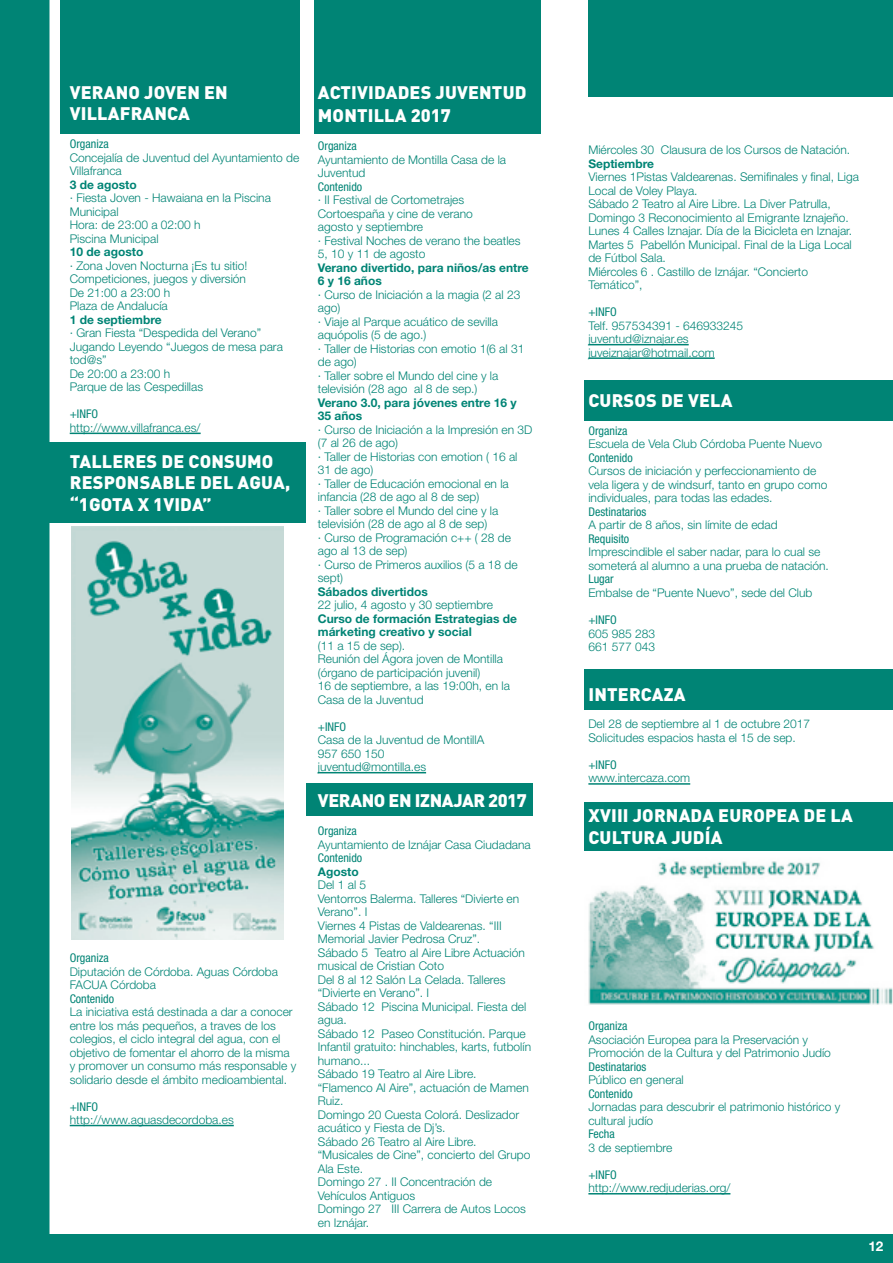
<style>
.page{position:relative;width:893px;height:1263px;background:#fff}
.page>*{position:absolute;margin:0;border:0;box-sizing:border-box;transform-origin:0 0}
.t1{font:900 18px/21.6px "DIN Pro";letter-spacing:.01em;color:#fff}
.t2{font:900 18px "DIN Pro";letter-spacing:-.02em;color:#fff}
.t3{font:700 13.5px "Helvetica Neue LT Std";color:#fff}
.t4{font:300 12px/13.5px "Helvetica Neue LT Std";color:#008475}
.t5{font:700 12px/13.5px "Helvetica Neue LT Std";color:#008475}
.t6{font:condensed 12px "Helvetica Neue LT Std";color:#008475}
</style>
<div class="page">
<div style="left:0;top:1235px;width:893px;height:28px;background:#008475"></div>
<div style="left:584px;top:802px;width:309px;height:48px;background:#008475"></div>
<div style="left:584px;top:669px;width:309px;height:40px;background:#008475"></div>
<div style="left:584px;top:380px;width:309px;height:41px;background:#008475"></div>
<div style="left:306px;top:783px;width:227px;height:32px;background:#008475"></div>
<div style="left:314px;top:0;width:226px;height:133px;background:#008475"></div>
<div style="left:0;top:442px;width:306px;height:80px;background:#008475"></div>
<div style="left:61px;top:0;width:239px;height:133px;background:#008475"></div>
<hr style="left:70px;top:433px;width:131px;height:1px;background:#008475">
<hr style="left:70px;top:1125px;width:164px;height:1px;background:#008475">
<hr style="left:318px;top:772px;width:108px;height:1px;background:#008475">
<hr style="left:588px;top:344px;width:101px;height:1px;background:#008475">
<hr style="left:588px;top:357px;width:127px;height:2px;background:#008475">
<hr style="left:588px;top:783px;width:102px;height:2px;background:#008475">
<hr style="left:588px;top:1193px;width:142px;height:1px;background:#008475">
<img style="left:71px;top:527px;width:213px;height:412px">
<img style="left:588px;top:861px;width:305px;height:144px">
<div style="left:588px;top:0;width:305px;height:96px;background:#008475"></div>
<div style="left:0;top:0;width:50px;height:1235px;background:#008475"></div>
<h1 class="t1" style="left:70px;top:81px;width:160px">VERANO JOVEN EN<br>VILLAFRANCA</h1>
<p class="t6" style="left:70px;top:137px;width:41px">Organiza</p>
<p class="t4" style="left:70px;top:151px;width:231px">Concejalía de Juventud del Ayuntamiento de<br>Villafranca</p>
<p class="t5" style="left:70px;top:177px;width:69px">3 de agosto</p>
<p class="t4" style="left:70px;top:191px;width:203px">· Fiesta Joven - Hawaiana en la Piscina<br>Municipal<br>Hora: de 23:00 a 02:00 h<br>Piscina Municipal</p>
<p class="t5" style="left:70px;top:245px;width:75px">10 de agosto</p>
<p class="t4" style="left:70px;top:259px;width:179px">· Zona Joven Nocturna ¡Es tu sitio!<br>Competiciones, juegos y diversión<br>De 21:00 a 23:00 h<br>Plaza de Andalucía</p>
<p class="t5" style="left:70px;top:312px;width:93px">1 de septiembre</p>
<p class="t4" style="left:70px;top:326px;width:215px">· Gran Fiesta “Despedida del Verano”<br>Jugando Leyendo “Juegos de mesa para tod@s”<br>De 20:00 a 23:00 h<br>Parque de las Cespedillas</p>
<p class="t6" style="left:70px;top:407px;width:30px">+INFO</p>
<p class="t4" style="left:70px;top:421px;width:132px">http://www.villafranca.es/</p>
<h1 class="t1" style="left:70px;top:450px;width:222px">TALLERES DE CONSUMO<br>RESPONSABLE DEL AGUA, “1GOTA X 1VIDA”</h1>
<p class="t6" style="left:70px;top:951px;width:41px">Organiza</p>
<p class="t4" style="left:70px;top:964px;width:210px">Diputación de Córdoba. Aguas Córdoba<br>FACUA Córdoba</p>
<p class="t6" style="left:70px;top:991px;width:46px">Contenido</p>
<p class="t4" style="left:70px;top:1005px;width:228px">La iniciativa está destinada a dar a conocer entre los más pequeños, a traves de los colegios, el ciclo integral del agua, con el objetivo de fomentar el ahorro de la misma y promover un consumo más responsable y solidario desde el ámbito medioambiental.</p>
<p class="t6" style="left:70px;top:1099px;width:30px">+INFO</p>
<p class="t4" style="left:70px;top:1113px;width:166px">http://www.aguasdecordoba.es</p>
<h1 class="t1" style="left:318px;top:80px;width:210px;line-height:23.4px">ACTIVIDADES JUVENTUD<br>MONTILLA 2017</h1>
<p class="t6" style="left:318px;top:139px;width:41px">Organiza</p>
<p class="t4" style="left:318px;top:152px;width:190px">Ayuntamiento de Montilla Casa de la<br>Juventud</p>
<p class="t6" style="left:318px;top:179px;width:46px">Contenido</p>
<p class="t4" style="left:318px;top:193px;width:204px">· II Festival de Cortometrajes<br>Cortoespaña y cine de verano<br>agosto y septiembre<br>· Festival Noches de verano the beatles<br>5, 10 y 11 de agosto</p>
<p class="t5" style="left:318px;top:260px;width:212px">Verano divertido, para niños/as entre<br>6 y 16 años</p>
<p class="t4" style="left:318px;top:287px;width:208px">· Curso de Iniciación a la magia (2 al 23 ago)<br>· Viaje al Parque acuático de sevilla aquópolis (5 de ago.)<br>· Taller de Historias con emotio 1(6 al 31 de ago)<br>· Taller sobre el Mundo del cine y la televisión (28 ago al 8 de sep.)</p>
<p class="t5" style="left:318px;top:395px;width:200px">Verano 3.0, para jóvenes entre 16 y<br>35 años</p>
<p class="t4" style="left:318px;top:422px;width:216px">· Curso de Iniciación a la Impresión en 3D (7 al 26 de ago)<br>· Taller de Historias con emotion ( 16 al<br>31 de ago)<br>· Taller de Educación emocional en la infancia (28 de ago al 8 de sep)<br>· Taller sobre el Mundo del cine y la televisión (28 de ago al 8 de sep)<br>· Curso de Programación c++ ( 28 de ago al 13 de sep)<br>· Curso de Primeros auxilios (5 a 18 de sept)</p>
<p class="t5" style="left:318px;top:584px;width:111px">Sábados divertidos</p>
<p class="t4" style="left:318px;top:598px;width:177px">22 julio, 4 agosto y 30 septiembre</p>
<p class="t5" style="left:318px;top:611px;width:201px">Curso de formación Estrategias de márketing creativo y social</p>
<p class="t4" style="left:318px;top:638px;width:194px">(11 a 15 de sep).<br>Reunión del Ágora joven de Montilla (órgano de participación juvenil)<br>16 de septiembre, a las 19:00h, en la<br>Casa de la Juventud</p>
<p class="t6" style="left:318px;top:719px;width:30px">+INFO</p>
<p class="t4" style="left:318px;top:733px;width:168px">Casa de la Juventud de MontillA<br>957 650 150 juventud@montilla.es</p>
<h1 class="t2" style="left:318px;top:789px;width:210px">VERANO EN IZNAJAR 2017</h1>
<p class="t6" style="left:318px;top:824px;width:41px">Organiza</p>
<p class="t4" style="left:318px;top:838px;width:214px">Ayuntamiento de Iznájar Casa Ciudadana</p>
<p class="t6" style="left:318px;top:851px;width:46px">Contenido</p>
<p class="t5" style="left:318px;top:864px;width:42px">Agosto</p>
<p class="t4" style="left:318px;top:878px;width:215px">Del 1 al 5<br>Ventorros Balerma. Talleres “Divierte en<br>Verano”. I<br>Viernes 4 Pistas de Valdearenas. “III<br>Memorial Javier Pedrosa Cruz”.<br>Sábado 5 Teatro al Aire Libre Actuación musical de Cristian Coto<br>Del 8 al 12 Salón La Celada. Talleres “Divierte en Verano”. I<br>Sábado 12 Piscina Municipal. Fiesta del agua.<br>Sábado 12 Paseo Constitución. Parque<br>Infantil gratuito: hinchables, karts, futbolín humano...<br>Sábado 19 Teatro al Aire Libre. “Flamenco Al Aire”, actuación de Mamen<br>Ruiz.<br>Domingo 20 Cuesta Colorá. Deslizador acuático y Fiesta de Dj’s.<br>Sábado 26 Teatro al Aire Libre. “Musicales de Cine”, concierto del Grupo<br>Ala Este.<br>Domingo 27 . II Concentración de<br>Vehículos Antiguos<br>Domingo 27 III Carrera de Autos Locos en Iznájar.</p>
<p class="t4" style="left:588px;top:143px;width:263px">Miércoles 30 Clausura de los Cursos de Natación.</p>
<p class="t5" style="left:588px;top:156px;width:67px">Septiembre</p>
<p class="t4" style="left:588px;top:170px;width:272px">Viernes 1Pistas Valdearenas. Semifinales y final, Liga Local de Voley Playa.<br>Sábado 2 Teatro al Aire Libre. La Diver Patrulla, Domingo 3 Reconocimiento al Emigrante Iznajeño.<br>Lunes 4 Calles Iznajar. Día de la Bicicleta en Iznajar.<br>Martes 5 Pabellón Municipal. Final de la Liga Local de Fútbol Sala.<br>Miércoles 6 . Castillo de Iznájar. “Concierto Temático”,</p>
<p class="t6" style="left:588px;top:305px;width:30px">+INFO</p>
<p class="t4" style="left:588px;top:318px;width:156px">Telf. 957534391 - 646933245 juventud@iznajar.es juveiznajar@hotmail.com</p>
<h1 class="t1" style="left:588px;top:389px;width:145px">CURSOS DE VELA</h1>
<p class="t6" style="left:588px;top:424px;width:41px">Organiza</p>
<p class="t4" style="left:588px;top:437px;width:235px">Escuela de Vela Club Córdoba Puente Nuevo</p>
<p class="t6" style="left:588px;top:451px;width:46px">Contenido</p>
<p class="t4" style="left:588px;top:464px;width:240px">Cursos de iniciación y perfeccionamiento de vela ligera y de windsurf, tanto en grupo como individuales, para todas las edades.</p>
<p class="t6" style="left:588px;top:505px;width:60px">Destinatarios</p>
<p class="t4" style="left:588px;top:518px;width:191px">A partir de 8 años, sin límite de edad</p>
<p class="t6" style="left:588px;top:532px;width:42px">Requisito</p>
<p class="t4" style="left:588px;top:545px;width:242px">Imprescindible el saber nadar, para lo cual se someterá al alumno a una prueba de natación.</p>
<p class="t6" style="left:588px;top:572px;width:27px">Lugar</p>
<p class="t4" style="left:588px;top:586px;width:226px">Embalse de “Puente Nuevo”, sede del Club</p>
<p class="t6" style="left:588px;top:613px;width:30px">+INFO</p>
<p class="t4" style="left:588px;top:626px;width:68px">605 985 283<br>661 577 043</p>
<h1 class="t1" style="left:588px;top:683px;width:99px">INTERCAZA</h1>
<p class="t4" style="left:588px;top:717px;width:223px">Del 28 de septiembre al 1 de octubre 2017<br>Solicitudes espacios hasta el 15 de sep.</p>
<p class="t6" style="left:588px;top:758px;width:30px">+INFO</p>
<p class="t4" style="left:588px;top:771px;width:103px">www.intercaza.com</p>
<h1 class="t1" style="left:588px;top:804px;width:266px">XVIII JORNADA EUROPEA DE LA<br>CULTURA JUDÍA</h1>
<p class="t6" style="left:588px;top:1019px;width:41px">Organiza</p>
<p class="t4" style="left:588px;top:1032px;width:244px">Asociación Europea para la Preservación y<br>Promoción de la Cultura y del Patrimonio Judío</p>
<p class="t6" style="left:588px;top:1059px;width:60px">Destinatarios</p>
<p class="t4" style="left:588px;top:1073px;width:97px">Público en general</p>
<p class="t6" style="left:588px;top:1086px;width:46px">Contenido</p>
<p class="t4" style="left:588px;top:1100px;width:253px">Jornadas para descubrir el patrimonio histórico y cultural judío</p>
<p class="t6" style="left:588px;top:1127px;width:28px">Fecha</p>
<p class="t4" style="left:588px;top:1140px;width:86px">3 de septiembre</p>
<p class="t6" style="left:588px;top:1167px;width:30px">+INFO</p>
<p class="t4" style="left:588px;top:1181px;width:144px">http://www.redjuderias.org/</p>
<p class="t3" style="left:868px;top:1238px;width:17px">12</p>
</div>
